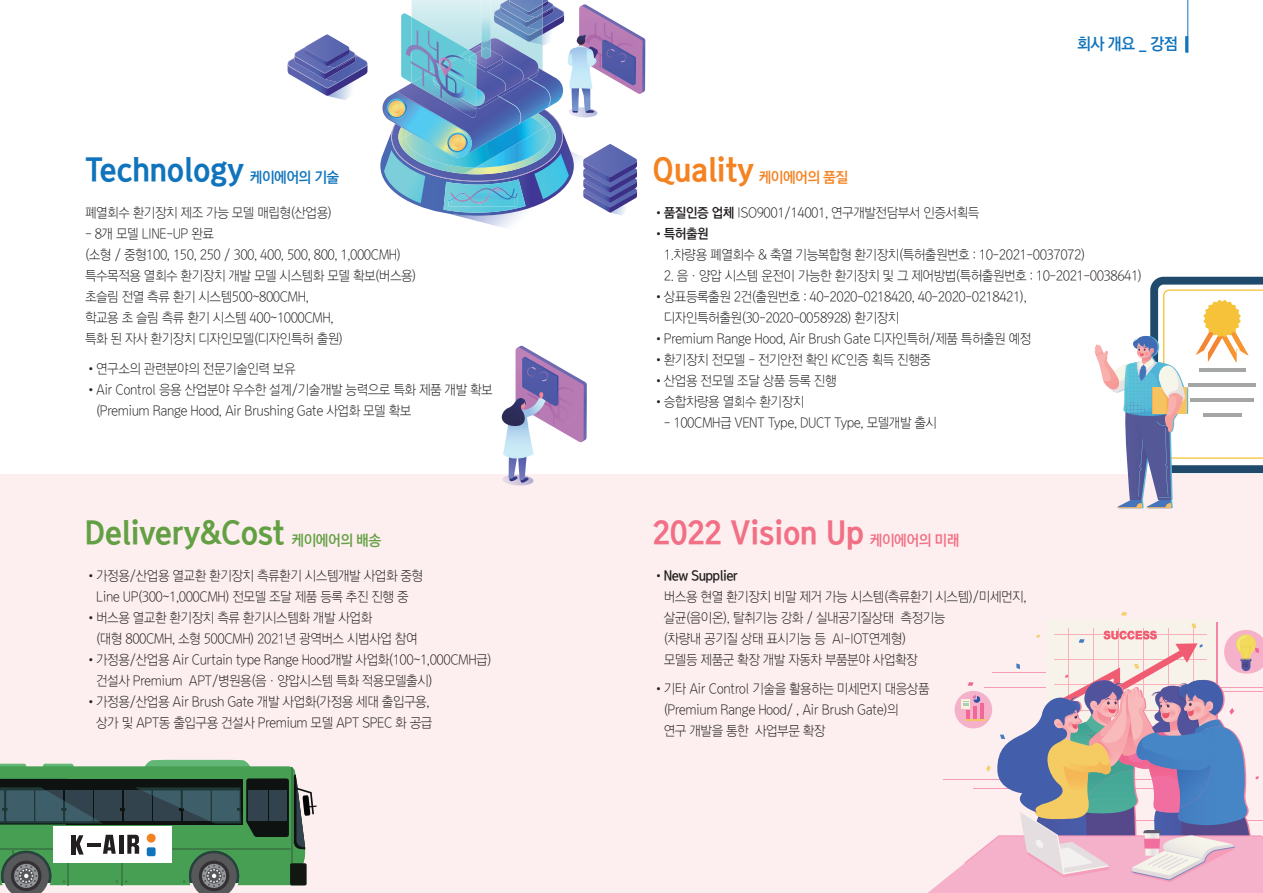
<style>
.page{position:relative;width:1263px;height:893px;background:#fff}
.page>*{position:absolute;margin:0;border:0;box-sizing:border-box;transform-origin:0 0}
.t1{font:31.5px "Korean GD17 R";color:#f58220}
.t2{font:31.5px "Korean GD17 R";color:#63a044}
.t3{font:31.5px "Korean GD17 R";color:#f17085}
.t4{font:31.5px "Korean GD17 R";color:#1074bc}
.t5{font:16.5px "Korean GD15 R";color:#1074bc}
.t6{font:15px "Korean GD15 R";letter-spacing:-.05em;color:#1074bc}
.t7{font:15px "Korean GD15 R";letter-spacing:-.05em;color:#63a044}
.t8{font:15px "Korean GD15 R";letter-spacing:-.05em;color:#f17085}
.t9{font:13.5px/21px "Korean GD10 R";letter-spacing:-.04em;color:#231f20}
.t10{font:13.5px "Korean GD15 R";letter-spacing:-.04em;color:#231f20}
.s1{font-family:"Korean GD15 R";font-size:15px}
.s2{font-family:"Korean GD15 R"}
.s3{font-family:"Korean GD10 R"}
</style>
<div class="page">
<div style="left:0;top:474px;width:1263px;height:419px;background:#fdefef"></div>
<img style="left:328px;top:96px;width:22px;height:4px">
<svg style="left:288px;top:35px;width:80px;height:61px"></svg>
<img style="left:458px;top:216px;width:61px;height:12px">
<svg style="left:380px;top:0;width:265px;height:216px"></svg>
<svg style="left:1094px;top:277px;width:169px;height:231px"></svg>
<img style="left:507px;top:483px;width:11px;height:2px">
<svg style="left:502px;top:346px;width:85px;height:137px"></svg>
<div style="left:1046px;top:619px;width:169px;height:106px;background:#f7f3ea"></div>
<svg style="left:1121px;top:612px;width:6px;height:4px"></svg>
<svg style="left:928px;top:624px;width:335px;height:269px"></svg>
<svg style="left:0;top:760px;width:317px;height:133px"></svg>
<div style="left:147px;top:834px;width:9px;height:9px;background:#f58220;border-radius:50%"></div>
<div style="left:147px;top:847px;width:9px;height:9px;background:#1074bc;border-radius:2px"></div>
<hr style="left:1187px;top:0;width:1px;height:53px;background:#1074bc">
<hr style="left:1185px;top:36px;width:3px;height:17px;background:#1074bc">
<h1 class="t4" style="left:85px;top:154px;width:160px">Technology</h1>
<p class="t6" style="left:250px;top:169px;width:91px">케이에어의 기술</p>
<p class="t9" style="left:85px;top:202px;width:248px">폐열회수 환기장치 제조 가능 모델 매립형(산업용)</p>
<p class="t9" style="left:85px;top:223px;width:333px">- 8개 모델 LINE-UP 완료<br>(소형 / 중형100, 150, 250 / 300, 400, 500, 800, 1,000CMH) 특수목적용 열회수 환기장치 개발 모델 시스템화 모델 확보(버스용) 초슬림 전열 측류 환기 시스템500~800CMH,<br>학교용 초 슬림 측류 환기 시스템 400~1000CMH,<br>특화 된 자사 환기장치 디자인모델(디자인특허 출원)</p>
<p class="t9" style="left:85px;top:358px;width:212px">•연구소의 관련분야의 전문기술인력 보유</p>
<p class="t9" style="left:96px;top:379px;width:398px;text-indent:-11px">• Air Control 응용 산업분야 우수한 설계/기술개발 능력으로 특화 제품 개발 확보 (Premium Range Hood, Air Brushing Gate 사업화 모델 확보</p>
<h1 class="t1" style="left:653px;top:154px;width:197px">Quality <span class="s1">케이에어의 품질</span></h1>
<p class="t5" style="left:1077px;top:35px;width:102px">회사 개요 _ 강점</p>
<p class="t9" style="left:653px;top:202px;width:328px">•<span class="s2">품질인증 업체</span> ISO9001/14001, 연구개발전담부서 인증서획득</p>
<p class="t10" style="left:653px;top:226px;width:58px"><span class="s3">•</span> 특허출원</p>
<p class="t9" style="left:664px;top:244px;width:423px">1.차량용 폐열회수 &amp; 축열 기능복합형 환기장치(특허출원번호 : 10-2021-0037072)</p>
<p class="t9" style="left:664px;top:265px;width:480px">2. 음·양압 시스템 운전이 가능한 환기장치 및 그 제어방법(특허출원번호 : 10-2021-0038641)</p>
<p class="t9" style="left:664px;top:286px;width:365px;text-indent:-11px">• 상표등록출원 2건(출원번호 : 40-2020-0218420, 40-2020-0218421), 디자인특허출원(30-2020-0058928) 환기장치</p>
<p class="t9" style="left:653px;top:328px;width:380px">•Premium Range Hood, Air Brush Gate 디자인특허/제품 특허출원 예정</p>
<p class="t9" style="left:653px;top:349px;width:280px">•환기장치 전모델 - 전기안전 확인 KC인증 획득 진행중</p>
<p class="t9" style="left:653px;top:370px;width:185px">•산업용 전모델 조달 상품 등록 진행</p>
<p class="t9" style="left:653px;top:391px;width:153px">• 승합차량용 열회수 환기장치</p>
<p class="t9" style="left:664px;top:412px;width:275px">- 100CMH급 VENT Type, DUCT Type, 모델개발 출시</p>
<h1 class="t2" style="left:85px;top:517px;width:201px">Delivery&amp;Cost</h1>
<h1 class="t3" style="left:653px;top:517px;width:213px">2022 Vision Up</h1>
<p class="t7" style="left:292px;top:532px;width:91px">케이에어의 배송</p>
<p class="t8" style="left:870px;top:532px;width:91px">케이에어의 미래</p>
<p class="t9" style="left:85px;top:565px;width:340px;text-align:center">• 가정용/산업용 열교환 환기장치 측류환기 시스템개발 사업화 중형<br>Line UP(300~1,000CMH) 전모델 조달 제품 등록 추진 진행 중</p>
<p class="t9" style="left:96px;top:607px;width:323px;text-indent:-11px">• 버스용 열교환 환기장치 측류 환기시스템화 개발 사업화<br>(대형 800CMH, 소형 500CMH) 2021년 광역버스 시범사업 참여</p>
<p class="t9" style="left:96px;top:649px;width:397px;text-indent:-11px">• 가정용/산업용 Air Curtain type Range Hood개발 사업화(100~1,000CMH급) 건설사 Premium APT/병원용(음·양압시스템 특화 적용모델출시)</p>
<p class="t9" style="left:85px;top:691px;width:349px;text-align:right">• 가정용/산업용 Air Brush Gate 개발 사업화(가정용 세대 출입구용, 상가 및 APT동 출입구용 건설사 Premium 모델 APT SPEC 화 공급</p>
<p class="t10" style="left:653px;top:568px;width:87px"><span class="s3">•</span> New Supplier</p>
<p class="t9" style="left:664px;top:586px;width:364px">버스용 현열 환기장치 비말 제거 가능 시스템(측류환기 시스템)/미세먼지, 살균(음이온), 탈취기능 강화 / 실내공기질상태 측정기능<br>(차량내 공기질 상태 표시기능 등 AI-IOT연계형)<br>모델등 제품군 확장 개발 자동차 부품분야 사업확장</p>
<p class="t9" style="left:664px;top:679px;width:267px;text-indent:-11px">• 기타 Air Control 기술을 활용하는 미세먼지 대응상품 (Premium Range Hood/ , Air Brush Gate)의<br>연구 개발을 통한 사업부문 확장</p>
</div>
